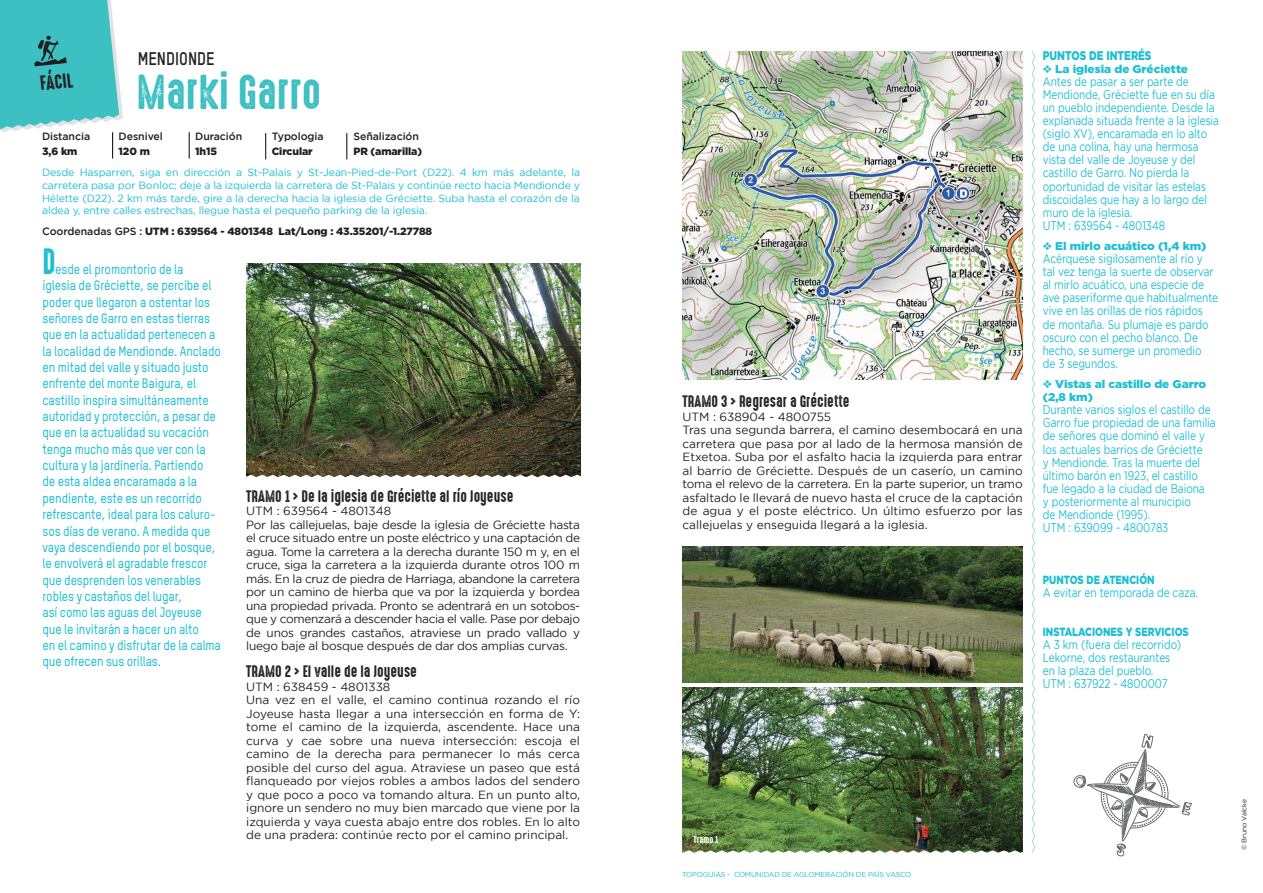
<style>
.page{position:relative;width:1263px;height:893px;background:#fff}
.page>*{position:absolute;margin:0;border:0;box-sizing:border-box;transform-origin:0 0}
.t1{font:44.25px "High Voltage Rough";color:#3dc0c1}
.StyleImbriqueLettrin{font:33px "High Voltage Rough";color:#1cbed2;scale:.9 1}
.Paragraphe_intro_ros{font:18.45px "High Voltage Rough";color:#231f20}
.Paragraphe_intro_ros-2{font:700 18px "TSTARPRO";color:#231f20;scale:.9 1}
.StyleImbriqueTroncon{font:15px "High Voltage Rough";color:#231f20}
.StyleImbriqueLettrin-2{font:500 13.5px/16.4px "TSTARPRO";letter-spacing:-.01em;color:#1cbed2;scale:.9 1}
.StyleImbriqueColonne{font:12.6px/13px "Gotham";letter-spacing:-.005em;color:#1cbed2;scale:.8 1}
.Texte_colonne_droite{font:900 12.6px "Gotham HTF";color:#1cbed2;scale:.8 1}
.StyleImbriqueTroncon-2{font:11.85px/13.5px "Gotham";color:#231f20;text-align:justify}
.StyleImbriqueColonne-2{font:900 11.85px "Gotham HTF";color:#1cbed2;scale:.8 1}
.Texte_colonne_droite-2{font:900 11.85px "Gotham HTF";color:#1cbed2;scale:.8 1}
.StyleImbriqueColonne-3{font:900 11.25px/13px "Gotham HTF";letter-spacing:-.005em;color:#1cbed2;scale:1.05 1}
.Paragraphe_intro_ros-3{font:10.5px/12.8px "Gotham";letter-spacing:-.01em;color:#1cbed2;text-align:justify}
.Paragraphe_intro_ros-4{font:900 10.5px "Gotham HTF";letter-spacing:-.01em;color:#231f20}
.Paragraphe_intro_ros-5{font:500 10.5px "Gotham";letter-spacing:-.005em;color:#231f20}
.Réponse_ligne_distan{font:900 10.5px "Gotham HTF";letter-spacing:-.01em;color:#231f20}
.Paragraphe_intro_ros-6{font:9px "High Voltage Rough";color:#231f20}
.Paragraphe_intro_ros-7{font:9px "High Voltage Rough";color:#fff}
.Texte-troncon{font:7.2px "Gotham";letter-spacing:-.025em;color:#1cbed2}
.t2{font:6.75px "Gotham";letter-spacing:-.005em;color:#231f20}
.s1{font-family:"Gotham";font-weight:500}
</style>
<div class="page">
<img style="left:682px;top:51px;width:353px;height:802px">
<svg style="left:1073px;top:733px;width:119px;height:124px"></svg>
<img style="left:246px;top:264px;width:334px;height:211px">
<svg style="left:246px;top:475px;width:335px;height:3px"></svg>
<svg style="left:189px;top:132px;width:1px;height:27px"></svg>
<svg style="left:0;top:0;width:123px;height:159px"></svg>
<svg style="left:265px;top:133px;width:1px;height:26px"></svg>
<svg style="left:346px;top:133px;width:1px;height:26px"></svg>
<img style="left:682px;top:51px;width:341px;height:328px">
<p class="Paragraphe_intro_ros" style="left:38px;top:69px;width:35px;rotate:-6deg">FÁCIL</p>
<p class="Paragraphe_intro_ros-2" style="left:138px;top:47px;width:87px">MENDIONDE</p>
<p class="t1" style="left:136px;top:59px;width:186px">Marki Garro</p>
<p class="Paragraphe_intro_ros-5" style="left:42px;top:130px;width:50px">Distancia</p>
<p class="Paragraphe_intro_ros-5" style="left:119px;top:130px;width:46px">Desnivel</p>
<p class="Paragraphe_intro_ros-5" style="left:195px;top:130px;width:48px">Duración</p>
<p class="Paragraphe_intro_ros-5" style="left:272px;top:130px;width:53px">Typologia</p>
<p class="Paragraphe_intro_ros-5" style="left:353px;top:130px;width:67px">Señalización</p>
<p class="Paragraphe_intro_ros-4" style="left:42px;top:145px;width:37px">3,6 km</p>
<p class="Paragraphe_intro_ros-4" style="left:119px;top:145px;width:33px">120 m</p>
<p class="Paragraphe_intro_ros-4" style="left:195px;top:145px;width:23px">1h15</p>
<p class="Paragraphe_intro_ros-4" style="left:272px;top:145px;width:43px">Circular</p>
<p class="Réponse_ligne_distan" style="left:353px;top:145px;width:70px">PR (amarilla)</p>
<p class="Paragraphe_intro_ros-3" style="left:42px;top:166px;width:539px">Desde Hasparren, siga en dirección a St-Palais y St-Jean-Pied-de-Port (D22). 4 km más adelante, la carretera pasa por Bonloc; deje a la izquierda la carretera de St-Palais y continúe recto hacia Mendionde y Hélette (D22). 2 km más tarde, gire a la derecha hacia la iglesia de Gréciette. Suba hasta el corazón de la aldea y, entre calles estrechas, llegue hasta el pequeño parking de la iglesia.</p>
<p class="Paragraphe_intro_ros-4" style="left:42px;top:225px;width:392px"><span class="s1">Coordenadas GPS :</span> UTM : 639564 - 4801348 Lat/Long : 43.35201/-1.27788</p>
<p class="StyleImbriqueLettrin" style="left:43px;top:236px;width:16px">D</p>
<p class="StyleImbriqueLettrin-2" style="left:43px;top:261px;width:200px;text-indent:13px">esde el promontorio de la<br>iglesia de Gréciette, se percibe el poder que llegaron a ostentar los señores de Garro en estas tierras que en la actualidad pertenecen a la localidad de Mendionde. Anclado en mitad del valle y situado justo enfrente del monte Baigura, el castillo inspira simultáneamente autoridad y protección, a pesar de que en la actualidad su vocación tenga mucho más que ver con la cultura y la jardinería. Partiendo<br>de esta aldea encaramada a la pendiente, este es un recorrido refrescante, ideal para los caluro&shy;sos días de verano. A medida que vaya descendiendo por el bosque, le envolverá el agradable frescor que desprenden los venerables robles y castaños del lugar,<br>así como las aguas del Joyeuse que le invitarán a hacer un alto<br>en el camino y disfrutar de la calma que ofrecen sus orillas.</p>
<p class="StyleImbriqueTroncon" style="left:246px;top:484px;width:269px">TRAMO 1 &gt; De la iglesia de Gréciette al río Joyeuse</p>
<p class="StyleImbriqueTroncon-2" style="left:246px;top:504px;width:147px">UTM : 639564 - 4801348</p>
<p class="StyleImbriqueTroncon-2" style="left:246px;top:517px;width:335px">Por las callejuelas, baje desde la iglesia de Gréciette hasta el cruce situado entre un poste eléctrico y una captación de agua. Tome la carretera a la derecha durante 150 m y, en el cruce, siga la carretera a la izquierda durante otros 100 m más. En la cruz de piedra de Harriaga, abandone la carretera por un camino de hierba que va por la izquierda y bordea una propiedad privada. Pronto se adentrará en un sotobos&shy;que y comenzará a descender hacia el valle. Pase por debajo de unos grandes castaños, atraviese un prado vallado y luego baje al bosque después de dar dos amplias curvas.</p>
<p class="StyleImbriqueTroncon" style="left:246px;top:660px;width:172px">TRAMO 2 &gt; El valle de la Joyeuse</p>
<p class="StyleImbriqueTroncon-2" style="left:246px;top:679px;width:146px">UTM : 638459 - 4801338</p>
<p class="StyleImbriqueTroncon-2" style="left:246px;top:693px;width:335px">Una vez en el valle, el camino continua rozando el río Joyeuse hasta llegar a una intersección en forma de Y: tome el camino de la izquierda, ascendente. Hace una curva y cae sobre una nueva intersección: escoja el camino de la derecha para permanecer lo más cerca posible del curso del agua. Atraviese un paseo que está flanqueado por viejos robles a ambos lados del sendero y que poco a poco va tomando altura. En un punto alto, ignore un sendero no muy bien marcado que viene por la izquierda y vaya cuesta abajo entre dos robles. En lo alto de una pradera: continúe recto por el camino principal.</p>
<p class="StyleImbriqueTroncon" style="left:682px;top:390px;width:168px">TRAMO 3 &gt; Regresar a Gréciette</p>
<p class="StyleImbriqueTroncon-2" style="left:682px;top:409px;width:150px">UTM : 638904 - 4800755</p>
<p class="StyleImbriqueTroncon-2" style="left:682px;top:423px;width:342px">Tras una segunda barrera, el camino desembocará en una carretera que pasa por al lado de la hermosa mansión de Etxetoa. Suba por el asfalto hacia la izquierda para entrar al barrio de Gréciette. Después de un caserío, un camino toma el relevo de la carretera. En la parte superior, un tramo asfaltado le llevará de nuevo hasta el cruce de la captación de agua y el poste eléctrico. Un último esfuerzo por las callejuelas y enseguida llegará a la iglesia.</p>
<p class="Paragraphe_intro_ros-6" style="left:690px;top:547px;width:32px">Tronçon 1</p>
<p class="Texte_colonne_droite" style="left:1043px;top:48px;width:137px">PUNTOS DE INTERÉS</p>
<p class="StyleImbriqueColonne-3" style="left:1043px;top:62px;width:140px">❖ La iglesia de Gréciette</p>
<p class="StyleImbriqueColonne" style="left:1043px;top:75px;width:222px">Antes de pasar a ser parte de<br>Mendionde, Gréciette fue en su día un pueblo independiente. Desde la explanada situada frente a la iglesia (siglo XV), encaramada en lo alto de una colina, hay una hermosa vista del valle de Joyeuse y del castillo de Garro. No pierda la oportunidad de visitar las estelas discoidales que hay a lo largo del muro de la iglesia.</p>
<p class="StyleImbriqueColonne" style="left:1043px;top:218px;width:154px">UTM : 639564 - 4801348</p>
<p class="StyleImbriqueColonne-3" style="left:1043px;top:239px;width:157px">❖ El mirlo acuático (1,4 km)</p>
<p class="StyleImbriqueColonne" style="left:1043px;top:252px;width:221px">Acérquese sigilosamente al río y tal vez tenga la suerte de observar al mirlo acuático, una especie de ave paseriforme que habitualmente vive en las orillas de ríos rápidos de montaña. Su plumaje es pardo oscuro con el pecho blanco. De hecho, se sumerge un promedio<br>de 3 segundos.</p>
<p class="StyleImbriqueColonne-3" style="left:1043px;top:377px;width:157px">❖ Vistas al castillo de Garro (2,8 km)</p>
<p class="StyleImbriqueColonne" style="left:1043px;top:403px;width:218px">Durante varios siglos el castillo de<br>Garro fue propiedad de una familia de señores que dominó el valle y los actuales barrios de Gréciette<br>y Mendionde. Tras la muerte del último barón en 1923, el castillo fue legado a la ciudad de Baiona<br>y posteriormente al municipio<br>de Mendionde (1995).</p>
<p class="StyleImbriqueColonne" style="left:1043px;top:521px;width:159px">UTM : 639099 - 4800783</p>
<p class="Texte_colonne_droite-2" style="left:1043px;top:573px;width:141px">PUNTOS DE ATENCIÓN</p>
<p class="StyleImbriqueColonne" style="left:1043px;top:586px;width:195px">A evitar en temporada de caza.</p>
<p class="StyleImbriqueColonne-2" style="left:1043px;top:625px;width:184px">INSTALACIONES Y SERVICIOS</p>
<p class="StyleImbriqueColonne" style="left:1043px;top:638px;width:175px">A 3 km (fuera del recorrido)</p>
<p class="StyleImbriqueColonne" style="left:1043px;top:651px;width:161px">Lekorne, dos restaurantes en la plaza del pueblo.</p>
<p class="StyleImbriqueColonne" style="left:1043px;top:677px;width:158px">UTM : 637922 - 4800007</p>
<p class="Paragraphe_intro_ros-7" style="left:693px;top:832px;width:26px">Tramo 1</p>
<p class="Texte-troncon" style="left:682px;top:870px;width:231px">TOPOGUÍAS - COMUNIDAD DE AGLOMERACIÓN DE PAÍS VASCO</p>
<p class="t2" style="left:1240px;top:850px;width:53px;rotate:-90deg">© Bruno Valcke</p>
</div>
